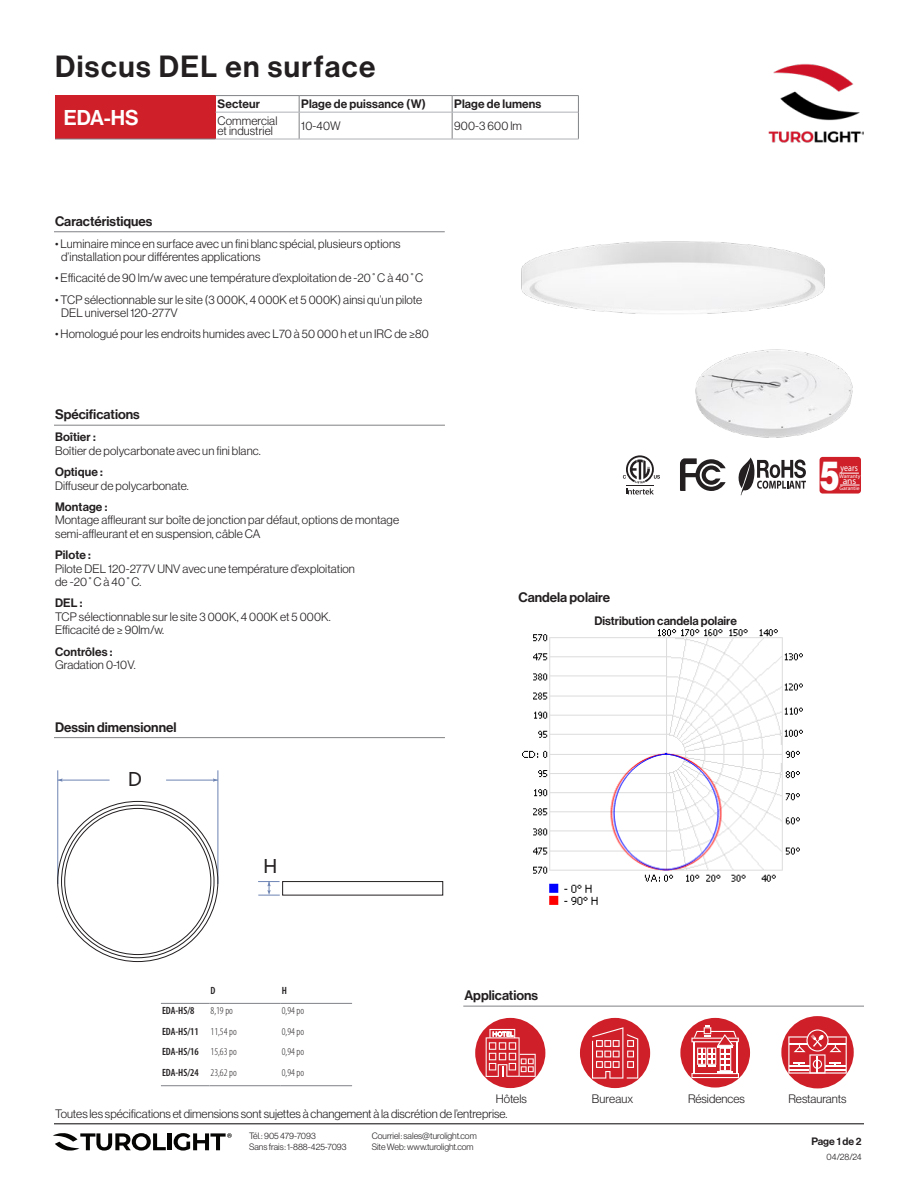
<style>
.page{position:relative;width:918px;height:1188px;background:#fff}
.page>*{position:absolute;margin:0;border:0;box-sizing:border-box;transform-origin:0 0}
.t1{font:41.25px "N Haas Grotesk DS Pro 95 Blk";color:#fff;scale:.73 1}
.t2{font:30px "N Haas Grotesk DS Pro 65 Md";letter-spacing:.05em;color:#231f20}
.t3{font:21px "N Haas Grotesk DS Pro 65 Md";color:#fff}
.t4{font:18.75px "Microsoft Ya Hei";color:#231f20}
.Table_Feature_Header{font:13.5px "N Haas Grotesk DS Pro 65 Md";color:#231f20}
.Header3{font:13.5px "N Haas Grotesk DS Pro 65 Md";color:#231f20}
.Table_Feature_Basic{font:12px/13.5px "N Haas Grotesk DS Pro 45 Lt";letter-spacing:.01em;color:#231f20}
.Header3-2{font:12px "N Haas Grotesk DS Pro 65 Md";letter-spacing:.01em;color:#231f20}
.Table_Feature_Basic-2{font:12px "N Haas Grotesk DS Pro 65 Md";letter-spacing:.01em;color:#231f20}
.comment{font:12px "N Haas Grotesk DS Pro 45 Lt";color:#231f20}
.Table_Detail_Basic{font:300 condensed 10.5px "Myriad Pro";color:#231f20}
.Table_Detail_Basic-2{font:600 condensed 10.5px "Myriad Pro";color:#231f20}
.t5{font:10.5px "N Haas Grotesk DS Pro 65 Md";color:#231f20}
.t6{font:9.6px "Myriad Pro";color:#fff;scale:.84 1}
.t7{font:9.6px "Myriad Pro";color:#fff}
.t8{font:9px/10.8px "N Haas Grotesk DS Pro 45 Lt";color:#231f20}
.t9{font:5.55px "Myriad Pro";color:#fff}
</style>
<div class="page">
<img style="left:769px;top:63px;width:95px;height:80px">
<div style="left:55px;top:96px;width:160px;height:43px;background:#cf2029"></div>
<hr style="left:55px;top:139px;width:160px;height:1px;background:#7f8188">
<hr style="left:215px;top:95px;width:84px;height:1px;background:#808285">
<hr style="left:299px;top:95px;width:153px;height:1px;background:#808285">
<hr style="left:452px;top:95px;width:127px;height:1px;background:#808285">
<svg style="left:299px;top:96px;width:1px;height:43px"></svg>
<svg style="left:452px;top:96px;width:1px;height:43px"></svg>
<svg style="left:578px;top:96px;width:1px;height:43px"></svg>
<hr style="left:215px;top:112px;width:84px;height:1px;background:#b0b1b5">
<hr style="left:299px;top:112px;width:153px;height:1px;background:#b0b1b5">
<hr style="left:452px;top:112px;width:126px;height:1px;background:#b0b1b5">
<hr style="left:215px;top:139px;width:84px;height:1px;background:#b0b1b5">
<hr style="left:299px;top:139px;width:153px;height:1px;background:#b0b1b5">
<hr style="left:452px;top:139px;width:127px;height:1px;background:#b0b1b5">
<hr style="left:167px;top:1133px;width:4px;height:17px;background:#050604">
<svg style="left:53px;top:1133px;width:113px;height:18px"></svg>
<svg style="left:174px;top:1133px;width:58px;height:18px"></svg>
<hr style="left:54px;top:1123px;width:810px;height:1px;background:#231f20">
<hr style="left:54px;top:231px;width:391px;height:1px;background:#808285">
<hr style="left:54px;top:425px;width:391px;height:1px;background:#808285">
<hr style="left:54px;top:737px;width:391px;height:1px;background:#808285">
<hr style="left:463px;top:1006px;width:401px;height:1px;background:#808285">
<hr style="left:161px;top:1085px;width:49px;height:1px;background:#7f8188">
<hr style="left:210px;top:1085px;width:71px;height:1px;background:#7f8188">
<hr style="left:281px;top:1085px;width:71px;height:1px;background:#7f8188">
<hr style="left:161px;top:1003px;width:49px;height:1px;background:#7f8188">
<hr style="left:210px;top:1003px;width:71px;height:1px;background:#7f8188">
<hr style="left:281px;top:1003px;width:71px;height:1px;background:#7f8188">
<img style="left:695px;top:349px;width:158px;height:89px">
<img style="left:521px;top:241px;width:304px;height:73px">
<img style="left:522px;top:629px;width:281px;height:276px">
<svg style="left:258px;top:881px;width:22px;height:15px"></svg>
<hr style="left:218px;top:770px;width:1px;height:114px;background:#6d84b3">
<hr style="left:166px;top:780px;width:52px;height:1px;background:#6d84b3">
<svg style="left:213px;top:778px;width:5px;height:4px"></svg>
<hr style="left:58px;top:770px;width:1px;height:114px;background:#6d84b3">
<hr style="left:58px;top:780px;width:52px;height:1px;background:#6d84b3">
<div style="left:283px;top:881px;width:160px;height:14px;border:1px solid #231f20"></div>
<div style="left:475px;top:1018px;width:70px;height:70px;background:#cf2029;border-radius:50%"></div>
<svg style="left:486px;top:1029px;width:50px;height:48px"></svg>
<div style="left:580px;top:1018px;width:70px;height:70px;background:#cf2029;border-radius:50%"></div>
<svg style="left:592px;top:1027px;width:46px;height:52px"></svg>
<div style="left:680px;top:1018px;width:70px;height:70px;background:#cf2029;border-radius:50%"></div>
<svg style="left:691px;top:1026px;width:48px;height:52px"></svg>
<div style="left:781px;top:1016px;width:73px;height:72px;background:#cf2029;border-radius:50%"></div>
<svg style="left:788px;top:1029px;width:59px;height:45px"></svg>
<div style="left:820px;top:457px;width:41px;height:37px;background:#cf202a;border-radius:3px"></div>
<svg style="left:840px;top:485px;width:20px;height:1px"></svg>
<svg style="left:839px;top:473px;width:20px;height:1px"></svg>
<svg style="left:623px;top:455px;width:37px;height:40px"></svg>
<svg style="left:680px;top:458px;width:46px;height:33px"></svg>
<svg style="left:738px;top:458px;width:68px;height:37px"></svg>
<h2 class="t2" style="left:55px;top:49px;width:322px">Discus DEL en surface</h2>
<h3 class="t3" style="left:64px;top:106px;width:76px">EDA-HS</h3>
<p class="Header3-2" style="left:218px;top:97px;width:44px">Secteur</p>
<p class="Header3-2" style="left:301px;top:97px;width:126px">Plage de puissance (W)</p>
<p class="Header3-2" style="left:454px;top:97px;width:89px">Plage de lumens</p>
<p class="Table_Feature_Basic" style="left:218px;top:116px;width:61px;line-height:10.5px">Commercial et industriel</p>
<p class="Table_Feature_Basic" style="left:301px;top:119px;width:41px">10-40W</p>
<p class="Table_Feature_Basic" style="left:454px;top:119px;width:69px">900-3 600 lm</p>
<p class="Table_Feature_Header" style="left:55px;top:213px;width:99px">Caractéristiques</p>
<p class="Table_Feature_Basic" style="left:61px;top:237px;width:341px;text-indent:-6px">• Luminaire mince en surface avec un fini blanc spécial, plusieurs options d’installation pour différentes applications</p>
<p class="Table_Feature_Basic" style="left:55px;top:271px;width:370px">• Efficacité de 90 lm/w avec une température d’exploitation de -20˚C à 40˚C</p>
<p class="Table_Feature_Basic" style="left:61px;top:293px;width:363px;text-indent:-6px">• TCP sélectionnable sur le site (3 000K, 4 000K et 5 000K) ainsi qu’un pilote<br>DEL universel 120-277V</p>
<p class="Table_Feature_Basic" style="left:55px;top:327px;width:375px">• Homologué pour les endroits humides avec L70 à 50 000 h et un IRC de ≥80</p>
<p class="Table_Feature_Header" style="left:55px;top:407px;width:86px">Spécifications</p>
<p class="Table_Feature_Basic-2" style="left:55px;top:430px;width:42px">Boîtier :</p>
<p class="Table_Feature_Basic" style="left:55px;top:444px;width:207px">Boîtier de polycarbonate avec un fini blanc.</p>
<p class="Table_Feature_Basic-2" style="left:55px;top:465px;width:49px">Optique :</p>
<p class="Table_Feature_Basic" style="left:55px;top:479px;width:135px">Diffuseur de polycarbonate.</p>
<p class="Table_Feature_Basic-2" style="left:55px;top:500px;width:54px">Montage :</p>
<p class="Table_Feature_Basic" style="left:55px;top:514px;width:346px">Montage affleurant sur boîte de jonction par défaut, options de montage semi-affleurant et en suspension, câble CA</p>
<p class="Table_Feature_Basic-2" style="left:55px;top:548px;width:37px">Pilote :</p>
<p class="Table_Feature_Basic" style="left:55px;top:562px;width:301px">Pilote DEL 120-277V UNV avec une température d’exploitation de -20˚C à 40˚C.</p>
<p class="Table_Feature_Basic-2" style="left:55px;top:596px;width:29px">DEL :</p>
<p class="Table_Feature_Basic" style="left:55px;top:610px;width:277px">TCP sélectionnable sur le site 3 000K, 4 000K et 5 000K.<br>Efficacité de ≥ 90lm/w.</p>
<p class="Table_Feature_Basic-2" style="left:55px;top:645px;width:59px">Contrôles :</p>
<p class="Table_Feature_Basic" style="left:55px;top:658px;width:82px">Gradation 0-10V.</p>
<p class="Table_Feature_Header" style="left:55px;top:719px;width:123px">Dessin dimensionnel</p>
<p class="t4" style="left:128px;top:766px;width:16px">D</p>
<p class="t4" style="left:263px;top:854px;width:16px">H</p>
<p class="Table_Detail_Basic-2" style="left:211px;top:984px;width:6px">D</p>
<p class="Table_Detail_Basic-2" style="left:282px;top:984px;width:7px">H</p>
<p class="Table_Detail_Basic-2" style="left:162px;top:1004px;width:34px">EDA-HS/8</p>
<p class="Table_Detail_Basic" style="left:211px;top:1005px;width:24px">8,19 po</p>
<p class="Table_Detail_Basic" style="left:282px;top:1005px;width:24px">0,94 po</p>
<p class="Table_Detail_Basic-2" style="left:162px;top:1025px;width:38px">EDA-HS/11</p>
<p class="Table_Detail_Basic" style="left:211px;top:1025px;width:28px">11,54 po</p>
<p class="Table_Detail_Basic" style="left:282px;top:1025px;width:24px">0,94 po</p>
<p class="Table_Detail_Basic-2" style="left:162px;top:1045px;width:38px">EDA-HS/16</p>
<p class="Table_Detail_Basic" style="left:211px;top:1046px;width:28px">15,63 po</p>
<p class="Table_Detail_Basic" style="left:282px;top:1046px;width:24px">0,94 po</p>
<p class="Table_Detail_Basic-2" style="left:162px;top:1066px;width:38px">EDA-HS/24</p>
<p class="Table_Detail_Basic" style="left:211px;top:1066px;width:28px">23,62 po</p>
<p class="Table_Detail_Basic" style="left:282px;top:1066px;width:24px">0,94 po</p>
<p class="Header3" style="left:519px;top:590px;width:93px">Candela polaire</p>
<p class="Header3-2" style="left:594px;top:614px;width:144px">Distribution candela polaire</p>
<h1 class="t1" style="left:820px;top:451px;width:28px">5</h1>
<p class="t6" style="left:841px;top:462px;width:22px">years</p>
<p class="t9" style="left:839px;top:472px;width:23px">Warranty</p>
<p class="t7" style="left:843px;top:475px;width:15px">ans</p>
<p class="t9" style="left:840px;top:485px;width:22px">Garantie</p>
<p class="Table_Feature_Header" style="left:464px;top:988px;width:75px">Applications</p>
<p class="comment" style="left:496px;top:1092px;width:33px">Hôtels</p>
<p class="Table_Feature_Basic" style="left:592px;top:1092px;width:43px">Bureaux</p>
<p class="comment" style="left:688px;top:1092px;width:58px">Résidences</p>
<p class="comment" style="left:788px;top:1092px;width:60px">Restaurants</p>
<p class="Table_Feature_Basic" style="left:55px;top:1107px;width:454px">Toutes les spécifications et dimensions sont sujettes à changement à la discrétion de l’entreprise.</p>
<p class="t8" style="left:249px;top:1131px;width:99px">Tél. : 905 479-7093<br>Sans frais : 1-888-425-7093</p>
<p class="t8" style="left:372px;top:1131px;width:107px">Courriel : sales@turolight.com<br>Site Web : www.turolight.com</p>
<p class="t5" style="left:811px;top:1135px;width:52px">Page 1 de 2</p>
<p class="t8" style="left:827px;top:1151px;width:37px">04/28/24</p>
</div>
